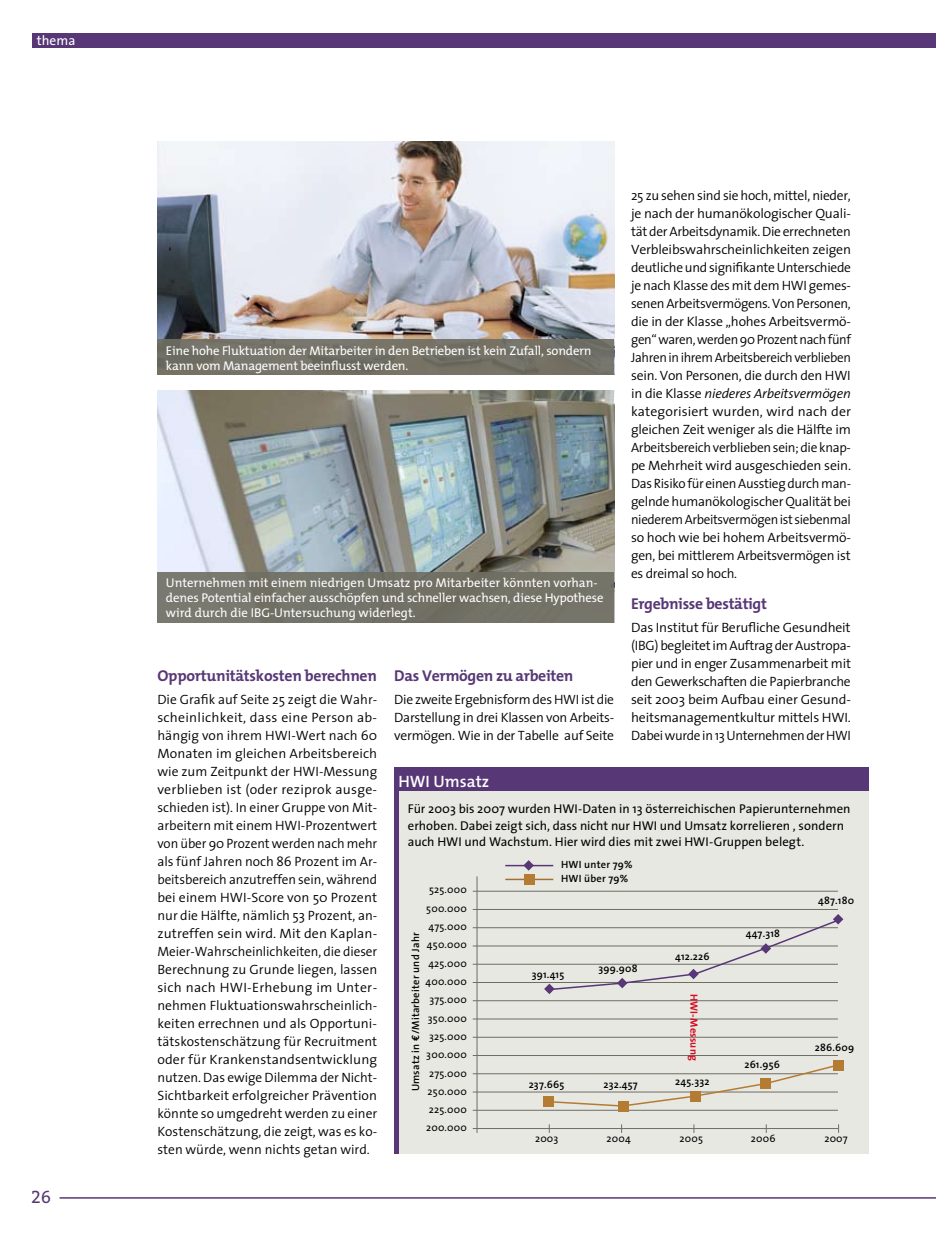
<style>
.page{position:relative;width:936px;height:1234px;background:#fff}
.page>*{position:absolute;margin:0;border:0;box-sizing:border-box;transform-origin:0 0}
.t1{font:18px "The Serif Expert";color:#583776}
.t2{font:600 16.5px "The Mix";color:#fff}
.t3{font:700 15.75px "The Mix";letter-spacing:-.02em;color:#583776}
.t4{font:300 13.5px/18px "The Sans";letter-spacing:-.02em;color:#000;text-align:justify}
.t5{font:13.5px "The Sans";color:#fff}
.t6{font:12.75px/15px "The Mix";letter-spacing:-.01em;color:#fff}
.t7{font:12.75px/16.5px "The Sans";color:#000}
.t8{font:600 10.5px/13.8px "The Sans";letter-spacing:.02em;color:#000}
.t9{font:10.5px/18.3px "The Sans";letter-spacing:.02em;color:#000;text-align:center}
.t10{font:700 10.5px "The Sans";letter-spacing:.02em;color:#d40e23}
.s1{font-style:italic}
.s2{font-family:"Euro Mono";font-weight:700}
</style>
<div class="page">
<div style="left:33px;top:33px;width:902px;height:15px;background:#583776"></div>
<svg style="left:59px;top:1197px;width:876px;height:2px;background:#816897"></svg>
<div style="left:394px;top:767px;width:474px;height:386px;background:#583776"></div>
<div style="left:399px;top:791px;width:469px;height:362px;background:#e8e8e3"></div>
<hr style="left:472px;top:1127px;width:365px;height:1px;background:#6f6e63">
<hr style="left:472px;top:1109px;width:365px;height:1px;background:#6f6e63">
<hr style="left:472px;top:1091px;width:365px;height:1px;background:#6f6e63">
<hr style="left:472px;top:1073px;width:365px;height:1px;background:#6f6e63">
<hr style="left:472px;top:1054px;width:365px;height:1px;background:#6f6e63">
<hr style="left:472px;top:1036px;width:365px;height:1px;background:#6f6e63">
<hr style="left:472px;top:1018px;width:365px;height:1px;background:#6f6e63">
<hr style="left:472px;top:1000px;width:365px;height:1px;background:#6f6e63">
<hr style="left:472px;top:981px;width:365px;height:1px;background:#6f6e63">
<hr style="left:472px;top:963px;width:365px;height:1px;background:#6f6e63">
<hr style="left:472px;top:945px;width:365px;height:1px;background:#6f6e63">
<hr style="left:472px;top:927px;width:365px;height:1px;background:#6f6e63">
<hr style="left:472px;top:908px;width:365px;height:1px;background:#6f6e63">
<hr style="left:472px;top:890px;width:365px;height:1px;background:#6f6e63">
<hr style="left:476px;top:876px;width:1px;height:256px;background:#6f6e63">
<svg style="left:548px;top:1066px;width:292px;height:41px"></svg>
<div style="left:543px;top:1096px;width:11px;height:10px;background:#b47b33"></div>
<div style="left:618px;top:1100px;width:10px;height:11px;background:#b47b33"></div>
<div style="left:689px;top:1091px;width:11px;height:10px;background:#b47b33"></div>
<div style="left:760px;top:1077px;width:10px;height:11px;background:#b47b33"></div>
<div style="left:832px;top:1059px;width:11px;height:11px;background:#b47b33"></div>
<svg style="left:544px;top:914px;width:299px;height:79px"></svg>
<hr style="left:505px;top:864px;width:48px;height:2px;background:#583776">
<hr style="left:505px;top:878px;width:48px;height:2px;background:#b47b33">
<svg style="left:523px;top:860px;width:11px;height:10px"></svg>
<div style="left:524px;top:873px;width:10px;height:11px;background:#b47b33"></div>
<img style="left:157px;top:142px;width:457px;height:198px">
<img style="left:157px;top:390px;width:457px;height:182px">
<div style="left:157px;top:340px;width:457px;height:35px;background:#6f6e63"></div>
<div style="left:157px;top:572px;width:457px;height:50px;background:#6f6e63"></div>
<p class="t5" style="left:37px;top:29px;width:40px">thema</p>
<h1 class="t1" style="left:31px;top:1181px;width:21px">26</h1>
<p class="t4" style="left:631px;top:185px;width:221px">25 zu sehen sind sie hoch, mittel, nieder, je nach der humanökologischer Quali&shy;tät der Arbeitsdynamik. Die errechneten Verbleibswahrscheinlichkeiten zeigen deutliche und signifikante Unterschiede je nach Klasse des mit dem HWI gemes&shy;senen Arbeitsvermögens. Von Personen, die in der Klasse „hohes Arbeitsvermö&shy;gen“ waren, werden 90 Prozent nach fünf Jahren in ihrem Arbeitsbereich verblieben sein. Von Personen, die durch den HWI in die Klasse <span class="s1">niederes Arbeitsvermögen </span>kategorisiert wurden, wird nach der gleichen Zeit weniger als die Hälfte im Arbeitsbereich verblieben sein; die knap&shy;pe Mehrheit wird ausgeschieden sein.<br>Das Risiko für einen Ausstieg durch man&shy;gelnde humanökologischer Qualität bei niederem Arbeitsvermögen ist siebenmal so hoch wie bei hohem Arbeitsvermö&shy;gen, bei mittlerem Arbeitsvermögen ist es dreimal so hoch.</p>
<p class="t3" style="left:631px;top:590px;width:137px">Ergebnisse bestätigt</p>
<p class="t4" style="left:631px;top:617px;width:221px">Das Institut für Berufliche Gesundheit (IBG) begleitet im Auftrag der Austropa&shy;pier und in enger Zusammenarbeit mit den Gewerkschaften die Papierbranche seit 2003 beim Aufbau einer Gesund&shy;heitsmanagementkultur mittels HWI.<br>Dabei wurde in 13 Unternehmen der HWI</p>
<p class="t6" style="left:166px;top:342px;width:427px">Eine hohe Fluktuation der Mitarbeiter in den Betrieben ist kein Zufall, sondern kann vom Management beeinflusst werden.</p>
<p class="t6" style="left:166px;top:575px;width:439px">Unternehmen mit einem niedrigen Umsatz pro Mitarbeiter könnten vorhan&shy;denes Potential einfacher ausschöpfen und schneller wachsen, diese Hypothese wird durch die IBG-Untersuchung widerlegt.</p>
<p class="t3" style="left:157px;top:662px;width:221px">Opportunitätskosten berechnen</p>
<p class="t4" style="left:157px;top:689px;width:221px">Die Grafik auf Seite 25 zeigt die Wahr&shy;scheinlichkeit, dass eine Person ab&shy;hängig von ihrem HWI-Wert nach 60<br>Monaten im gleichen Arbeitsbereich wie zum Zeitpunkt der HWI-Messung verblieben ist (oder reziprok ausge&shy;schieden ist). In einer Gruppe von Mit&shy;arbeitern mit einem HWI-Prozentwert von über 90 Prozent werden nach mehr als fünf Jahren noch 86 Prozent im Ar&shy;beitsbereich anzutreffen sein, während bei einem HWI-Score von 50 Prozent nur die Hälfte, nämlich 53 Prozent, an&shy;zutreffen sein wird. Mit den Kaplan-Meier-Wahrscheinlichkeiten, die dieser Berechnung zu Grunde liegen, lassen sich nach HWI-Erhebung im Unter&shy;nehmen Fluktuationswahrscheinlich&shy;keiten errechnen und als Opportuni&shy;tätskostenschätzung für Recruitment oder für Krankenstandsentwicklung nutzen. Das ewige Dilemma der Nicht-Sichtbarkeit erfolgreicher Prävention könnte so umgedreht werden zu einer Kostenschätzung, die zeigt, was es ko&shy;sten würde, wenn nichts getan wird.</p>
<p class="t3" style="left:394px;top:662px;width:181px">Das Vermögen zu arbeiten</p>
<p class="t4" style="left:394px;top:689px;width:221px">Die zweite Ergebnisform des HWI ist die Darstellung in drei Klassen von Arbeits&shy;vermögen. Wie in der Tabelle auf Seite</p>
<p class="t2" style="left:398px;top:767px;width:92px">HWI Umsatz</p>
<p class="t7" style="left:408px;top:800px;width:444px">Für 2003 bis 2007 wurden HWI-Daten in 13 österreichischen Papierunternehmen erhoben. Dabei zeigt sich, dass nicht nur HWI und Umsatz korrelieren , sondern auch HWI und Wachstum. Hier wird dies mit zwei HWI-Gruppen belegt.</p>
<p class="t8" style="left:561px;top:857px;width:73px">HWI unter 79%<br>HWI über 79%</p>
<p class="t9" style="left:425px;top:880px;width:43px">525.000<br>500.000<br>475.000<br>450.000<br>425.000<br>400.000<br>375.000<br>350.000<br>325.000<br>300.000<br>275.000<br>250.000<br>225.000<br>200.000</p>
<p class="t8" style="left:818px;top:892px;width:37px">487.180</p>
<p class="t8" style="left:745px;top:925px;width:36px">447.318</p>
<p class="t8" style="left:408px;top:1091px;width:160px;rotate:-90deg">Umsatz in <span class="s2">€</span>/Mitarbeiter und Jahr</p>
<p class="t8" style="left:675px;top:949px;width:36px">412.226</p>
<p class="t8" style="left:598px;top:961px;width:41px">399.908</p>
<p class="t8" style="left:531px;top:966px;width:34px">391.415</p>
<p class="t10" style="left:702px;top:993px;width:68px;rotate:90deg">HWI-Messung</p>
<p class="t8" style="left:814px;top:1040px;width:41px">286.609</p>
<p class="t8" style="left:744px;top:1056px;width:37px">261.956</p>
<p class="t8" style="left:528px;top:1076px;width:37px">237.665</p>
<p class="t8" style="left:603px;top:1076px;width:36px">232.457</p>
<p class="t8" style="left:675px;top:1074px;width:36px">245.332</p>
<p class="t9" style="left:606px;top:1128px;width:26px">2004</p>
<p class="t9" style="left:679px;top:1128px;width:25px">2005</p>
<p class="t9" style="left:750px;top:1128px;width:26px">2006</p>
<p class="t9" style="left:824px;top:1128px;width:25px">2007</p>
<p class="t9" style="left:535px;top:1128px;width:25px">2003</p>
</div>
